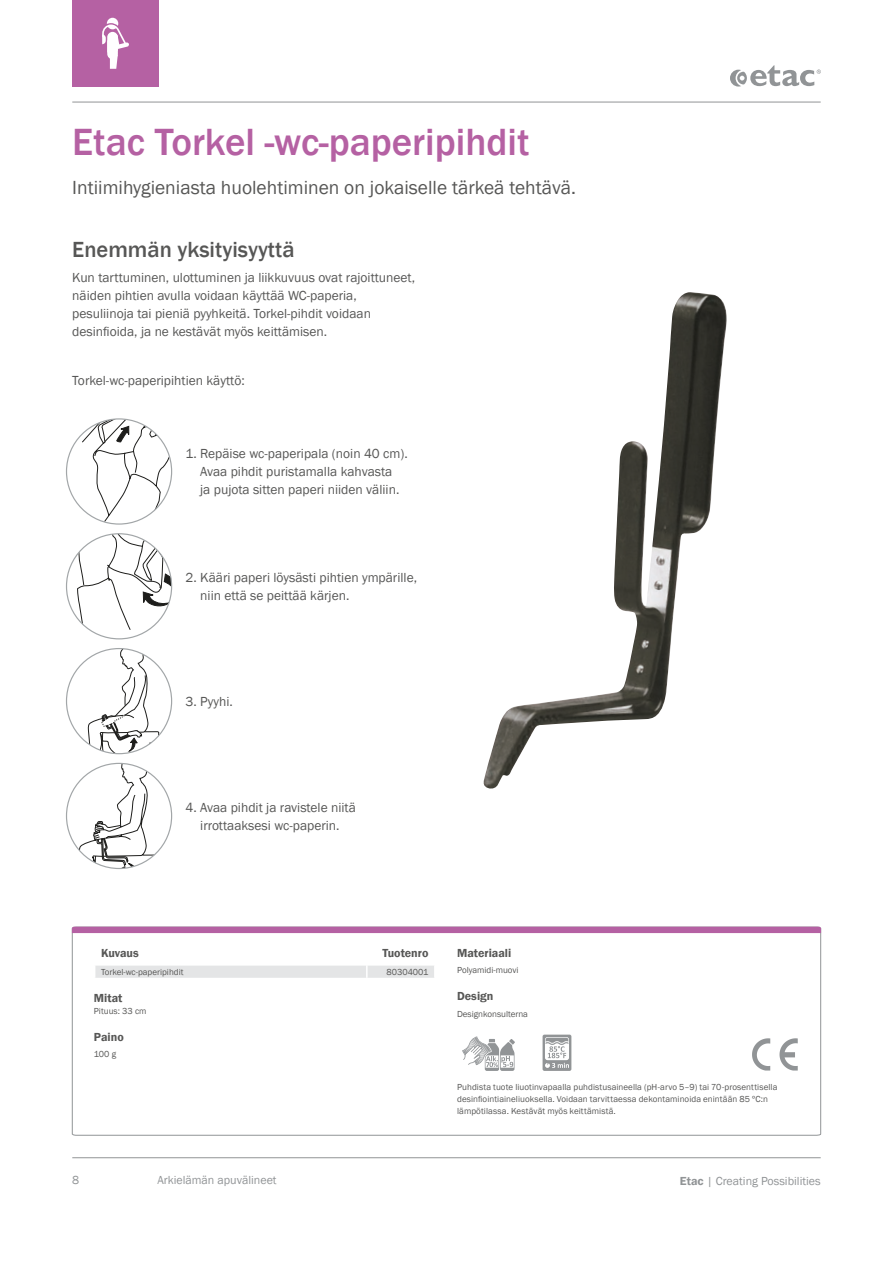
<style>
.page{position:relative;width:893px;height:1263px;background:#fff}
.page>*{position:absolute;margin:0;border:0;box-sizing:border-box;transform-origin:0 0}
.t1{font:500 39px "Franklin Gothic";color:#b561a3}
.t2{font:500 22.5px "Franklin Gothic";color:#575756}
.t3{font:19.5px "Franklin Gothic";color:#575756}
.t4{font:13.5px/18px "Franklin Gothic";color:#575756}
.t5{font:12px "Franklin Gothic";color:#919496}
.t6{font:600 12px "Franklin Gothic";color:#575756}
.t7{font:9px/12px "Franklin Gothic";letter-spacing:.005em;color:#575756}
.s1{font-weight:600}
</style>
<div class="page">
<svg style="left:72px;top:926px;width:749px;height:210px"></svg>
<div style="left:72px;top:927px;width:749px;height:6px;background:#b561a3"></div>
<img style="left:483px;top:292px;width:244px;height:497px">
<svg style="left:67px;top:534px;width:105px;height:105px"></svg>
<svg style="left:67px;top:419px;width:105px;height:105px"></svg>
<svg style="left:67px;top:648px;width:105px;height:106px"></svg>
<svg style="left:67px;top:763px;width:105px;height:105px"></svg>
<hr style="left:72px;top:102px;width:749px;height:1px;background:#919496">
<hr style="left:72px;top:1157px;width:749px;height:1px;background:#919496">
<div style="left:72px;top:0;width:87px;height:87px;background:#b561a3"></div>
<svg style="left:102px;top:17px;width:27px;height:52px"></svg>
<svg style="left:730px;top:65px;width:91px;height:22px"></svg>
<h1 class="t1" style="left:72px;top:118px;width:459px">Etac Torkel -wc-paperipihdit</h1>
<h3 class="t3" style="left:72px;top:176px;width:505px">Intiimihygieniasta huolehtiminen on jokaiselle tärkeä tehtävä.</h3>
<h2 class="t2" style="left:72px;top:236px;width:224px">Enemmän yksityisyyttä</h2>
<p class="t4" style="left:72px;top:269px;width:344px">Kun tarttuminen, ulottuminen ja liikkuvuus ovat rajoittuneet, näiden pihtien avulla voidaan käyttää WC-paperia, pesuliinoja tai pieniä pyyhkeitä. Torkel-pihdit voidaan desinfioida, ja ne kestävät myös keittämisen.</p>
<p class="t4" style="left:72px;top:371px;width:174px">Torkel-wc-paperipihtien käyttö:</p>
<p class="t4" style="left:186px;top:445px;width:224px;text-align:center">1. Repäise wc-paperipala (noin 40 cm).<br>Avaa pihdit puristamalla kahvasta<br>ja pujota sitten paperi niiden väliin.</p>
<p class="t4" style="left:200px;top:569px;width:218px;text-indent:-15px">2. Kääri paperi löysästi pihtien ympärille, niin että se peittää kärjen.</p>
<p class="t4" style="left:186px;top:693px;width:49px">3. Pyyhi.</p>
<p class="t4" style="left:186px;top:798px;width:172px;text-align:center">4. Avaa pihdit ja ravistele niitä irrottaaksesi wc-paperin.</p>
<p class="t6" style="left:101px;top:946px;width:39px">Kuvaus</p>
<p class="t6" style="left:382px;top:946px;width:47px">Tuotenro</p>
<p class="t7" style="left:101px;top:966px;width:84px">Torkel-wc-paperipihdit</p>
<p class="t7" style="left:387px;top:966px;width:43px">80304001</p>
<p class="t6" style="left:94px;top:990px;width:30px">Mitat</p>
<p class="t7" style="left:94px;top:1005px;width:54px">Pituus: 33 cm</p>
<p class="t6" style="left:94px;top:1029px;width:31px">Paino</p>
<p class="t7" style="left:94px;top:1048px;width:24px">100 g</p>
<p class="t6" style="left:457px;top:946px;width:56px">Materiaali</p>
<p class="t7" style="left:457px;top:964px;width:63px">Polyamidi-muovi</p>
<p class="t6" style="left:457px;top:989px;width:38px">Design</p>
<p class="t7" style="left:457px;top:1008px;width:72px">Designkonsulterna</p>
<p class="t7" style="left:457px;top:1081px;width:322px">Puhdista tuote liuotinvapaalla puhdistusaineella (pH-arvo 5–9) tai 70-prosenttisella desinfiointiaineliuoksella. Voidaan tarvittaessa dekontaminoida enintään 85 ºC:n lämpötilassa. Kestävät myös keittämistä.</p>
<p class="t5" style="left:72px;top:1173px;width:9px">8</p>
<p class="t5" style="left:157px;top:1173px;width:121px">Arkielämän apuvälineet</p>
<p class="t5" style="left:680px;top:1173px;width:142px"><span class="s1">Etac</span> | Creating Possibilities</p>
</div>
